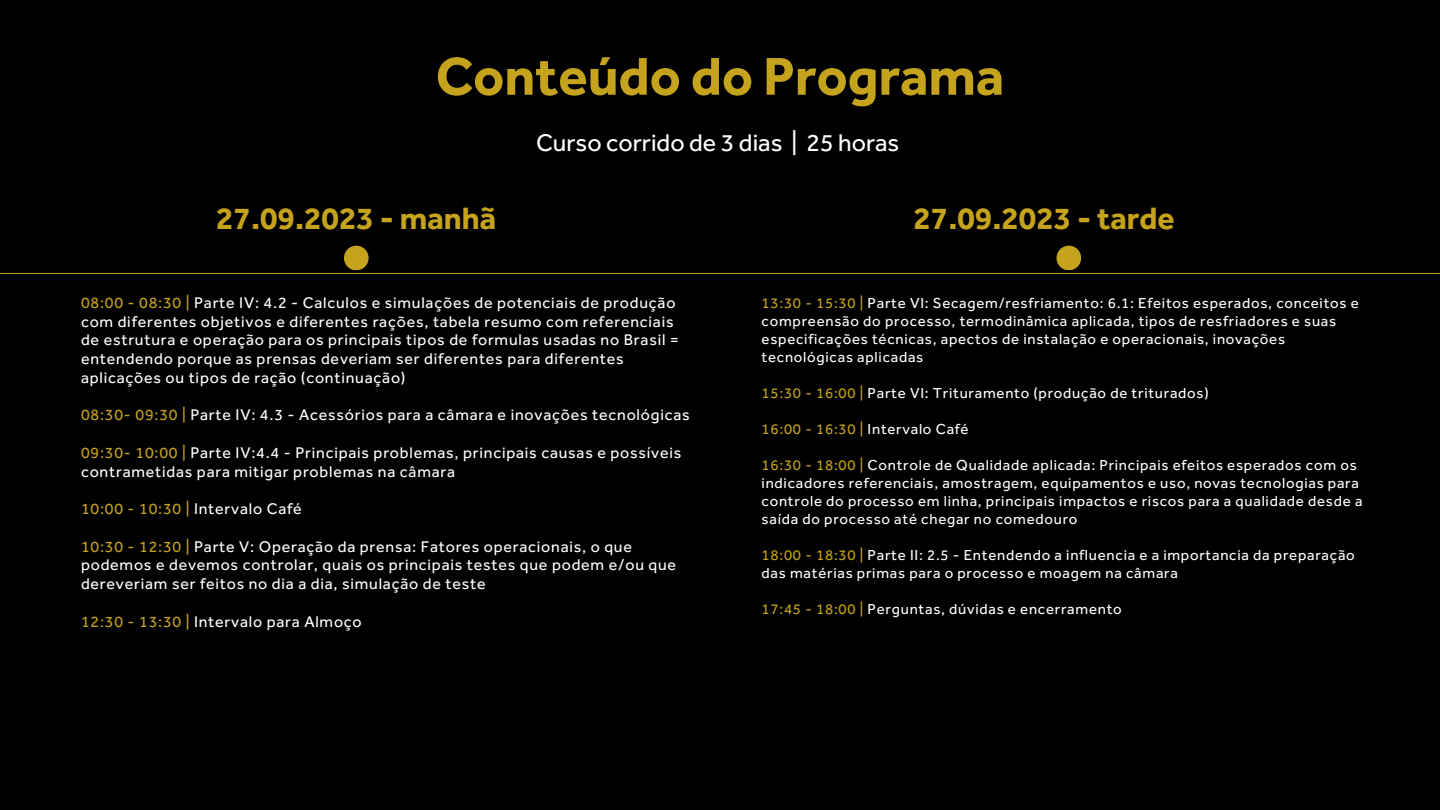
<style>
.page{position:relative;width:1440px;height:810px;background:#000}
.page>*{position:absolute;margin:0;border:0;box-sizing:border-box;transform-origin:0 0}
.t1{font:700 55px "Effra";color:#c6a31c}
.t2{font:700 32px "Effra";color:#c6a31c}
.t3{font:25px "Effra";color:#fff}
.t4{font:16px/18.8px "Effra";letter-spacing:.05em;color:#fff}
.t5{font:15px/18px "Effra";letter-spacing:.05em;color:#fff}
.s1{color:#c6a31c}
</style>
<div class="page">
<hr style="left:0;top:273px;width:1440px;height:1px;background:#c6a31c">
<div style="left:344px;top:246px;width:25px;height:24px;background:#c6a31c;border-radius:50%"></div>
<div style="left:1057px;top:246px;width:24px;height:24px;background:#c6a31c;border-radius:50%"></div>
<p class="t1" style="left:436px;top:43px;width:570px">Conteúdo do Programa</p>
<p class="t3" style="left:536px;top:127px;width:365px">Curso corrido de 3 dias | 25 horas</p>
<p class="t2" style="left:216px;top:199px;width:282px">27.09.2023 - manhã</p>
<p class="t4" style="left:81px;top:293px;width:599px"><span class="s1">08:00 - 08:30 |</span> Parte IV: 4.2 - Calculos e simulações de potenciais de produção com diferentes objetivos e diferentes rações, tabela resumo com referenciais de estrutura e operação para os principais tipos de formulas usadas no Brasil = entendendo porque as prensas deveriam ser diferentes para diferentes aplicações ou tipos de ração (continuação)</p>
<p class="t4" style="left:81px;top:405px;width:610px"><span class="s1">08:30- 09:30 |</span> Parte IV: 4.3 - Acessórios para a câmara e inovações tecnológicas</p>
<p class="t4" style="left:81px;top:443px;width:602px"><span class="s1">09:30- 10:00 |</span> Parte IV:4.4 - Principais problemas, principais causas e possíveis contrametidas para mitigar problemas na câmara</p>
<p class="t4" style="left:81px;top:499px;width:222px"><span class="s1">10:00 - 10:30 |</span> Intervalo Café</p>
<p class="t4" style="left:81px;top:537px;width:597px"><span class="s1">10:30 - 12:30 |</span> Parte V: Operação da prensa: Fatores operacionais, o que podemos e devemos controlar, quais os principais testes que podem e/ou que dereveriam ser feitos no dia a dia, simulação de teste</p>
<p class="t4" style="left:81px;top:612px;width:282px"><span class="s1">12:30 - 13:30 |</span> Intervalo para Almoço</p>
<p class="t2" style="left:914px;top:199px;width:263px">27.09.2023 - tarde</p>
<p class="t5" style="left:762px;top:294px;width:599px"><span class="s1">13:30 - 15:30 |</span> Parte VI: Secagem/resfriamento: 6.1: Efeitos esperados, conceitos e compreensão do processo, termodinâmica aplicada, tipos de resfriadores e suas especificações técnicas, apectos de instalação e operacionais, inovações tecnológicas aplicadas</p>
<p class="t5" style="left:762px;top:384px;width:449px"><span class="s1">15:30 - 16:00 |</span> Parte VI: Trituramento (produção de triturados)</p>
<p class="t5" style="left:762px;top:420px;width:209px"><span class="s1">16:00 - 16:30 |</span> Intervalo Café</p>
<p class="t5" style="left:762px;top:456px;width:602px"><span class="s1">16:30 - 18:00 |</span> Controle de Qualidade aplicada: Principais efeitos esperados com os indicadores referenciais, amostragem, equipamentos e uso, novas tecnologias para controle do processo em linha, principais impactos e riscos para a qualidade desde a saída do processo até chegar no comedouro</p>
<p class="t5" style="left:762px;top:546px;width:595px"><span class="s1">18:00 - 18:30 |</span> Parte II: 2.5 - Entendendo a influencia e a importancia da preparação das matérias primas para o processo e moagem na câmara</p>
<p class="t5" style="left:762px;top:600px;width:362px"><span class="s1">17:45 - 18:00 |</span> Perguntas, dúvidas e encerramento</p>
</div>
